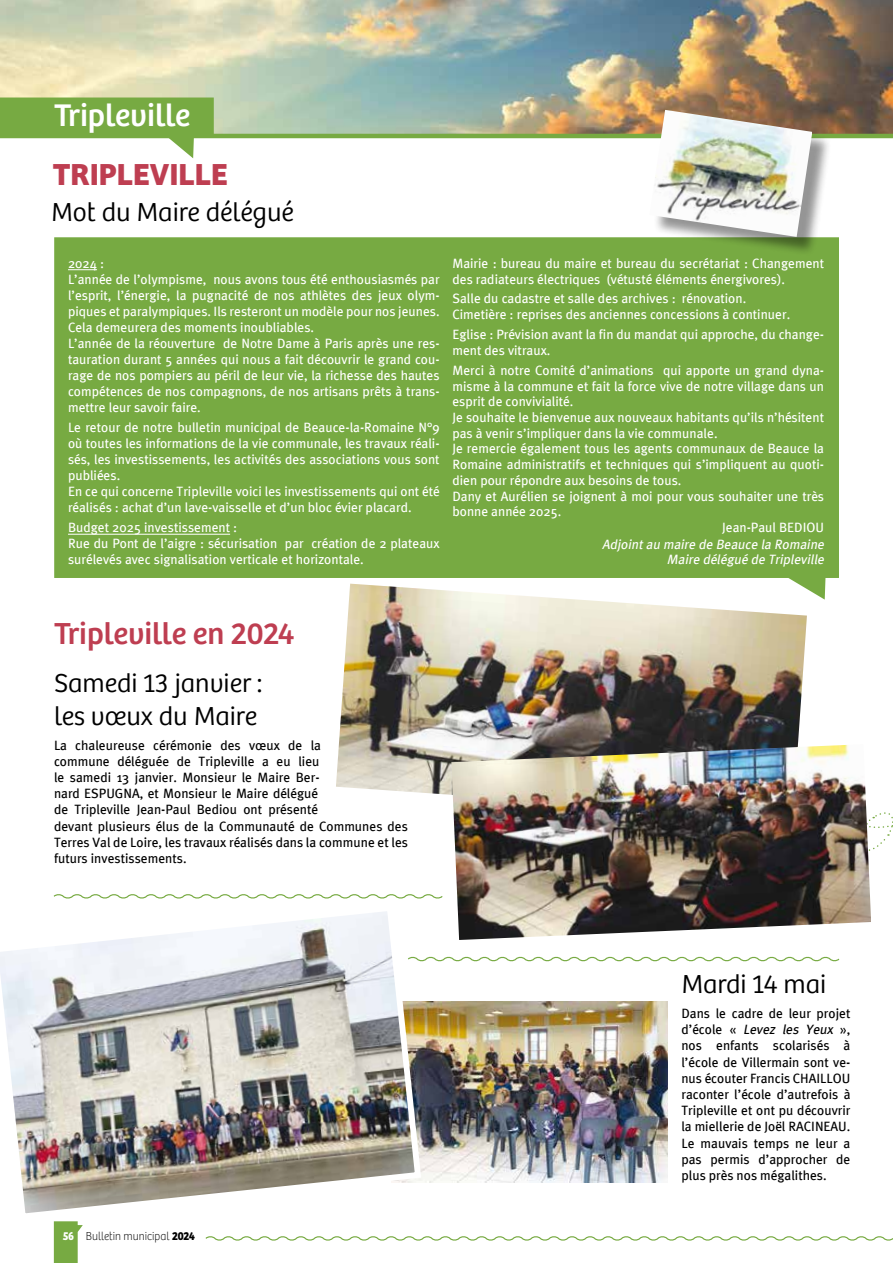
<style>
.page{position:relative;width:893px;height:1263px;background:#fff}
.page>*{position:absolute;margin:0;border:0;box-sizing:border-box;transform-origin:0 0}
.t1{font:32.4px "Bree";color:#fff}
.t2{font:31.5px "Bree";letter-spacing:-.005em;color:#be3e51}
.t3{font:700 31.5px "Bree";color:#be3e51}
.t4{font:300 27px/32.4px "Bree";color:#000}
.t5{font:13.5px/16px "Meta Plus";color:#fff}
.t6{font:13.5px/16.2px "Meta Plus";color:#000;text-align:justify}
.t7{font:italic 13.5px/15.8px "Meta Plus";color:#fff;text-align:right}
.t8{font:100 12px "Bree";color:#000;scale:.93 1}
.s1{font-weight:700;color:#fff}
.s2{font-weight:700}
.s3{font-style:italic}
</style>
<div class="page">
<svg style="left:872px;top:812px;width:21px;height:38px"></svg>
<img style="left:892px;top:0;width:1px;height:134px">
<img style="left:0;top:0;width:892px;height:134px">
<svg style="left:205px;top:1236px;width:688px;height:5px"></svg>
<hr style="left:0;top:134px;width:893px;height:4px;background:#77aa42">
<svg style="left:54px;top:1223px;width:29px;height:40px"></svg>
<svg style="left:0;top:98px;width:214px;height:60px"></svg>
<div style="left:54px;top:237px;width:785px;height:363px;background:#77aa42"></div>
<div style="left:653px;top:113px;width:179px;height:143px;background:#000;opacity:.42"></div>
<img style="left:649px;top:110px;width:163px;height:127px">
<svg style="left:68px;top:269px;width:29px;height:1px"></svg>
<hr style="left:68px;top:534px;width:162px;height:1px;background:#fff">
<svg style="left:53px;top:894px;width:390px;height:5px"></svg>
<svg style="left:424px;top:956px;width:416px;height:6px"></svg>
<img style="left:336px;top:584px;width:471px;height:211px">
<img style="left:451px;top:744px;width:420px;height:196px">
<img style="left:424px;top:1001px;width:244px;height:181px">
<img style="left:0;top:911px;width:424px;height:312px">
<h1 class="t1" style="left:54px;top:96px;width:138px">Tripleville</h1>
<h2 class="t3" style="left:53px;top:155px;width:176px">TRIPLEVILLE</h2>
<h3 class="t4" style="left:51px;top:196px;width:244px">Mot du Maire délégué</h3>
<p class="t5" style="left:68px;top:255px;width:373px">2024 :<br>L’année de l’olympisme, nous avons tous été enthousiasmés par l’esprit, l’énergie, la pugnacité de nos athlètes des jeux olym&shy;piques et paralympiques. Ils resteront un modèle pour nos jeunes.<br>Cela demeurera des moments inoubliables.<br>L’année de la réouverture de Notre Dame à Paris après une res&shy;tauration durant 5 années qui nous a fait découvrir le grand cou&shy;rage de nos pompiers au péril de leur vie, la richesse des hautes compétences de nos compagnons, de nos artisans prêts à trans&shy;mettre leur savoir faire.</p>
<p class="t5" style="left:68px;top:419px;width:373px">Le retour de notre bulletin municipal de Beauce-la-Romaine N°9 où toutes les informations de la vie communale, les travaux réali&shy;sés, les investissements, les activités des associations vous sont publiées.<br>En ce qui concerne Tripleville voici les investissements qui ont été réalisés : achat d’un lave-vaisselle et d’un bloc évier placard.</p>
<p class="t5" style="left:68px;top:519px;width:373px">Budget 2025 investissement :<br>Rue du Pont de l’aigre : sécurisation par création de 2 plateaux surélevés avec signalisation verticale et horizontale.</p>
<p class="t5" style="left:452px;top:255px;width:373px">Mairie : bureau du maire et bureau du secrétariat : Changement des radiateurs électriques (vétusté éléments énergivores).</p>
<p class="t5" style="left:452px;top:291px;width:339px">Salle du cadastre et salle des archives : rénovation.<br>Cimetière : reprises des anciennes concessions à continuer.</p>
<p class="t5" style="left:452px;top:326px;width:373px">Eglise : Prévision avant la fin du mandat qui approche, du change&shy;ment des vitraux.</p>
<p class="t5" style="left:452px;top:362px;width:373px">Merci à notre Comité d’animations qui apporte un grand dyna-</p>
<p class="t5" style="left:452px;top:378px;width:373px">misme à la commune et fait la force vive de notre village dans un</p>
<p class="t5" style="left:452px;top:393px;width:123px">esprit de convivialité.</p>
<p class="t5" style="left:452px;top:409px;width:373px">Je souhaite le bienvenue aux nouveaux habitants qu’ils n’hésitent</p>
<p class="t5" style="left:452px;top:425px;width:267px">pas à venir s’impliquer dans la vie communale.</p>
<p class="t5" style="left:452px;top:441px;width:373px">Je remercie également tous les agents communaux de Beauce la</p>
<p class="t5" style="left:452px;top:456px;width:373px">Romaine administratifs et techniques qui s’impliquent au quoti-</p>
<p class="t5" style="left:452px;top:472px;width:231px">dien pour répondre aux besoins de tous.</p>
<p class="t5" style="left:452px;top:488px;width:373px">Dany et Aurélien se joignent à moi pour vous souhaiter une très</p>
<p class="t5" style="left:452px;top:503px;width:110px">bonne année 2025.</p>
<p class="t5" style="left:722px;top:519px;width:104px">Jean-Paul BEDIOU</p>
<p class="t7" style="left:602px;top:536px;width:226px">Adjointau maire de Beauce la Romaine<br>Maire délégué de Tripleville</p>
<h2 class="t2" style="left:54px;top:614px;width:242px">Tripleville en 2024</h2>
<h3 class="t4" style="left:54px;top:667px;width:210px">Samedi 13 janvier : les vœux du Maire</h3>
<p class="t6" style="left:54px;top:737px;width:356px;text-align:left">La chaleureuse cérémonie des vœux de la<br>commune déléguée de Tripleville a eu lieu<br>le samedi 13 janvier. Monsieur le Maire Ber-<br>nard ESPUGNA, et Monsieur le Maire délégué<br>de Tripleville Jean-Paul Bediou ont présenté<br>devant plusieurs élus de la Communauté de Communes des Terres Val de Loire, les travaux réalisés dans la commune et les futurs investissements.</p>
<p class="t8" style="left:63px;top:1230px;width:144px"><span class="s1">56</span> Bulletin municipal <span class="s2">2024</span></p>
<h3 class="t4" style="left:681px;top:968px;width:146px">Mardi 14 mai</h3>
<p class="t6" style="left:681px;top:1005px;width:171px">Dans le cadre de leur projet d’école « <span class="s3">Levez les Yeux</span> », nos enfants scolarisés à l’école de Villermain sont ve&shy;nus écouter Francis CHAILLOU raconter l’école d’autrefois à Tripleville et ont pu découvrir la miellerie de Joël RACINEAU.<br>Le mauvais temps ne leur a pas permis d’approcher de plus près nos mégalithes.</p>
</div>
